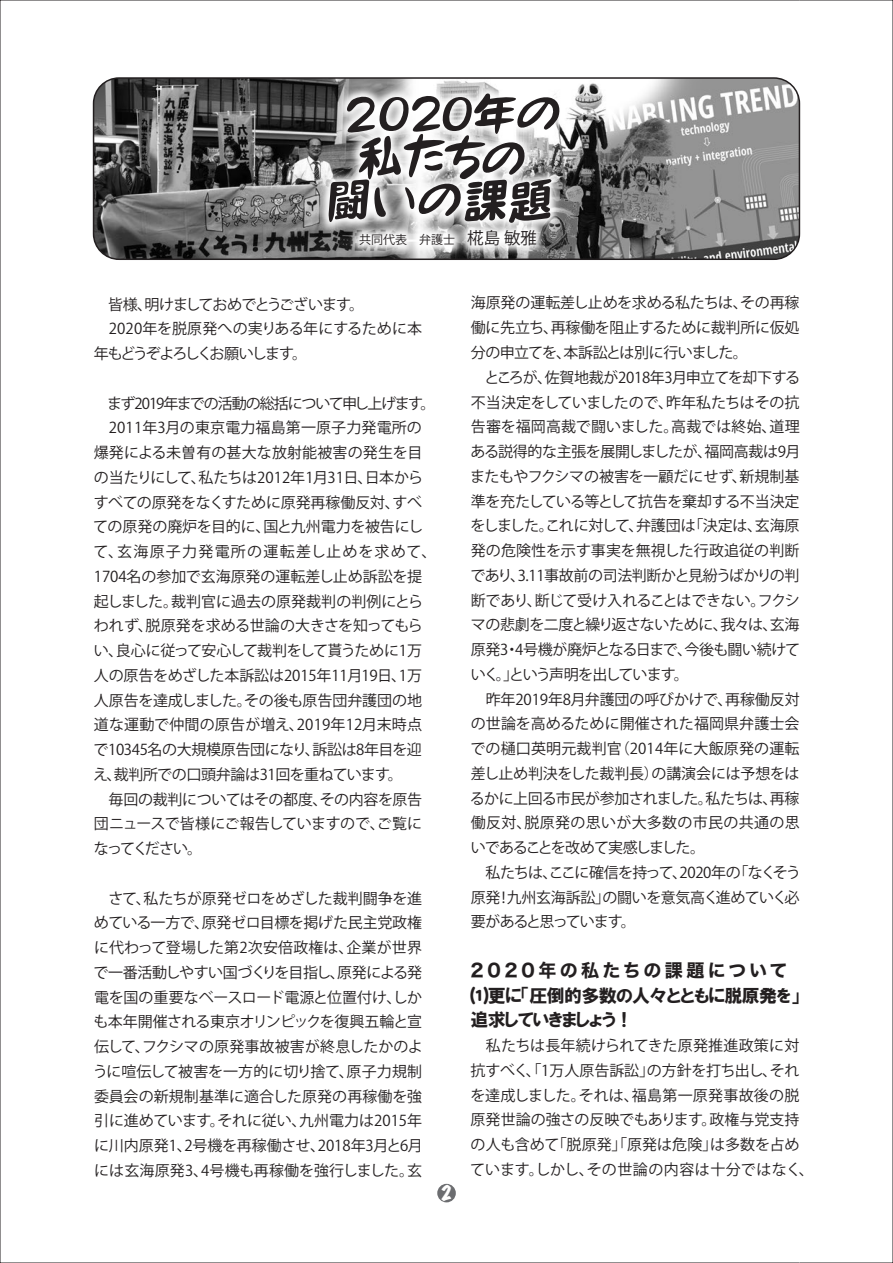
<style>
.page{position:relative;width:893px;height:1263px;background:#fff}
.page>*{position:absolute;margin:0;border:0;box-sizing:border-box;transform-origin:0 0}
.t1{font:18px/24.8px "HGP Soei Kakugothic UB";letter-spacing:-.04em;color:#231f20}
.t2{font:18px "Hiragino Sans W7";letter-spacing:.185em;color:#231f20}
.t3{font:expanded 18px "Marker Felt";color:#fff}
.t4{font:15px/24.8px "Koz Go Pr 6 N";letter-spacing:-.02em;color:#231f20}
.t5{font:15px/24.8px "Koz Go Pr 6 N";color:#231f20}
.t6{font:15px/24.8px "Koz Go Pr 6 N";letter-spacing:-.055em;color:#231f20}
.t7{font:12px "Koz Go Pr 6 N";color:#231f20}
.s1{font-size:16.5px}
.s2{font-family:"DF Maru Gothic SB MP RKSJ H"}
</style>
<div class="page">
<div style="left:437px;top:1184px;width:19px;height:18px;background:#6c6d70;border-radius:50%"></div>
<img style="left:94px;top:80px;width:705px;height:179px">
<div style="left:93px;top:77px;width:707px;height:183px;border:2px solid #231f20;border-radius:26px"></div>
<img style="left:269px;top:77px;width:350px;height:183px">
<svg style="left:329px;top:93px;width:232px;height:130px"></svg>
<p class="t7" style="left:359px;top:233px;width:179px">共同代表　弁護士　<span class="s1">椛島 敏雅</span></p>
<p class="t6" style="left:94px;top:292px;width:330px">　皆様、明けましておめでとうございます。<br>　2020年を脱原発への実りある年にするために本年もどうぞよろしくお願いします。</p>
<p class="t4" style="left:93px;top:391px;width:345px">　まず2019年までの活動の総括について申し上げます。　2011年3月の東京電力福島第一原子力発電所の爆発による未曽有の甚大な放射能被害の発生を目の当たりにして、私たちは2012年1月31日、日本からすべての原発をなくすために原発再稼働反対、すべての原発の廃炉を目的に、国と九州電力を被告にして、玄海原子力発電所の運転差し止めを求めて、<br>1704名の参加で玄海原発の運転差し止め訴訟を提起しました。裁判官に過去の原発裁判の判例にとらわれず、脱原発を求める世論の大きさを知ってもらい、良心に従って安心して裁判をして貰うために1万人の原告をめざした本訴訟は2015年11月19日、1万人原告を達成しました。その後も原告団弁護団の地道な運動で仲間の原告が増え、2019年12月末時点で10345名の大規模原告団になり、訴訟は8年目を迎え、裁判所での口頭弁論は31回を重ねています。<br>　毎回の裁判についてはその都度、その内容を原告団ニュースで皆様にご報告していますので、ご覧になってください。</p>
<p class="t4" style="left:93px;top:886px;width:332px;text-align:justify">　さて、私たちが原発ゼロをめざした裁判闘争を進めている一方で、原発ゼロ目標を掲げた民主党政権に代わって登場した第2次安倍政権は、企業が世界で一番活動しやすい国づくりを目指し、原発による発電を国の重要なベースロード電源と位置付け、しかも本年開催される東京オリンピックを復興五輪と宣伝して、フクシマの原発事故被害が終息したかのように喧伝して被害を一方的に切り捨て、原子力規制委員会の新規制基準に適合した原発の再稼働を強引に進めています。それに従い、九州電力は2015年に川内原発1、2号機を再稼働させ、2018年3月と6月には玄海原発3、4号機も再稼働を強行しました。玄</p>
<p class="t3" style="left:440px;top:1179px;width:13px">2</p>
<p class="t4" style="left:470px;top:291px;width:332px">海原発の運転差し止めを求める私たちは、その再稼働に先立ち、再稼働を阻止するために裁判所に仮処分の申立てを、本訴訟とは別に行いました。<br>　ところが、佐賀地裁が2018年3月申立てを却下する不当決定をしていましたので、昨年私たちはその抗告審を福岡高裁で闘いました。高裁では終始、道理ある説得的な主張を展開しましたが、福岡高裁は9月またもやフクシマの被害を一顧だにせず、新規制基準を充たしている等として抗告を棄却する不当決定をしました。これに対して、弁護団は「決定は、玄海原発の危険性を示す事実を無視した行政追従の判断であり、3.11事故前の司法判断かと見紛うばかりの判断であり、断じて受け入れることはできない。フクシマの悲劇を二度と繰り返さないために、我々は、玄海原発3・4号機が廃炉となる日まで、今後も闘い続けていく。」という声明を出しています。<br>　昨年2019年8月弁護団の呼びかけで、再稼働反対の世論を高めるために開催された福岡県弁護士会での樋口英明元裁判官（2014年に大飯原発の運転差し止め判決をした裁判長）の講演会には予想をはるかに上回る市民が参加されました。私たちは、再稼働反対、脱原発の思いが大多数の市民の共通の思いであることを改めて実感しました。<br>　私たちは、ここに確信を持って、2020年の「なくそう原発！九州玄海訴訟」の闘いを意気高く進めていく必要があると思っています。</p>
<p class="t2" style="left:471px;top:956px;width:318px">2020年の私たちの課題について</p>
<p class="t1" style="left:471px;top:983px;width:330px"><span class="s2">⑴</span>更に「圧倒的多数の人々とともに脱原発を」追求していきましょう！</p>
<p class="t5" style="left:470px;top:1033px;width:345px">　私たちは長年続けられてきた原発推進政策に対抗すべく、「1万人原告訴訟」の方針を打ち出し、それを達成しました。それは、福島第一原発事故後の脱原発世論の強さの反映でもあります。政権与党支持の人も含めて「脱原発」「原発は危険」は多数を占めています。しかし、その世論の内容は十分ではなく、</p>
</div>
